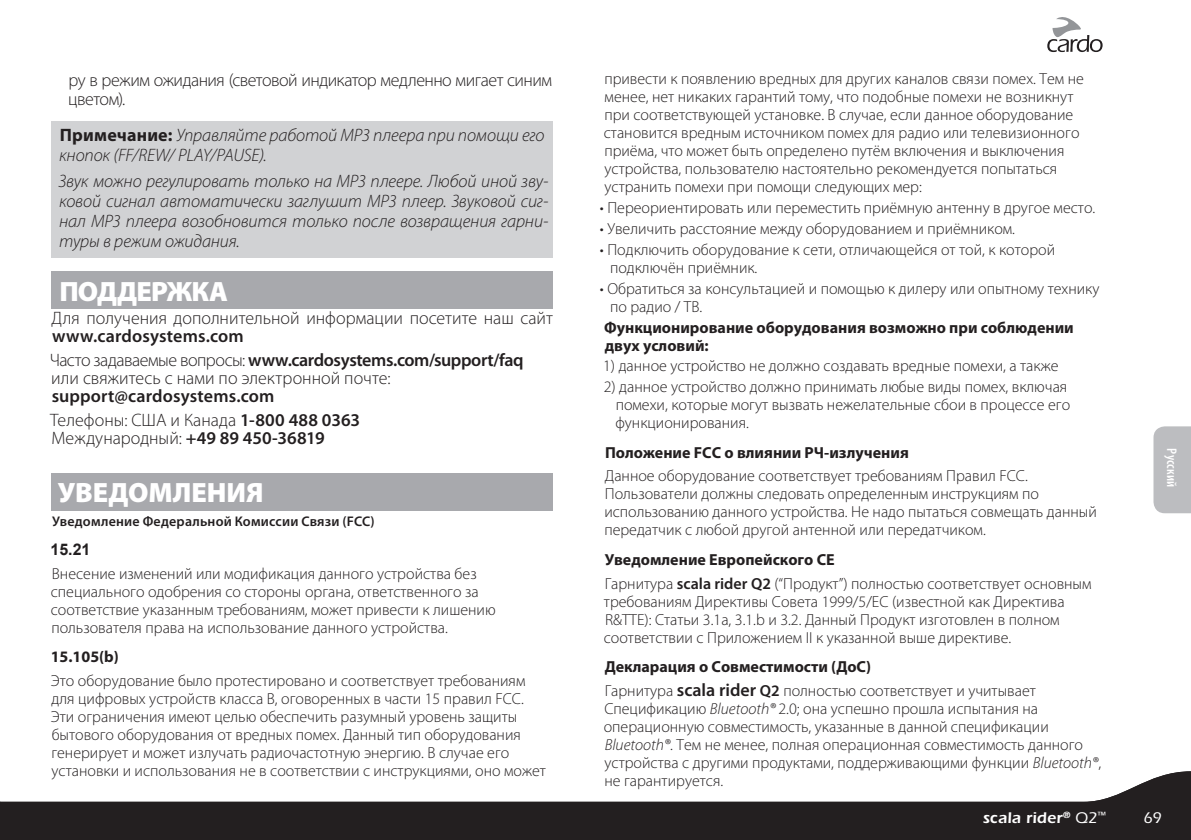
<style>
.page{position:relative;width:1191px;height:840px;background:#fff}
.page>*{position:absolute;margin:0;border:0;box-sizing:border-box;transform-origin:0 0}
._66{font:900 28px "Myriad Pro";color:#fff}
.Intented_Regular_Bod{font:900 28px "Myriad Pro";letter-spacing:-.025em;color:#fff}
.Intented_Regular_Bod-2{font:italic 300 18px/20px "Myriad Pro";letter-spacing:-.005em;color:#231f20}
.Intented_Regular_Bod-3{font:300 18px/18px "Myriad Pro";letter-spacing:-.005em;color:#231f20}
.Intented_Regular_Bod-4{font:300 18px/19px "Myriad Pro";letter-spacing:-.03em;color:#231f20}
.Legal_Boilerplate{font:300 16px/18px "Myriad Pro";color:#231f20}
.Legal_Boilerplate-2{font:700 16px/18px "Myriad Pro";color:#231f20}
.t1{font:600 16px "Itc Eras";letter-spacing:.01em;color:#fff}
.Legal_Boilerplate-3{font:700 16px "Arial";color:#231f20}
.t2{font:500 16px "Itc Eras";color:#fff}
.Intented_Regular_Bod-5{font:600 14px "Myriad Pro";letter-spacing:.015em;color:#231f20}
.t3{font:600 condensed 14px "Myriad Pro";letter-spacing:.02em;color:#fff}
.s1{font-weight:700;font-style:normal}
.s2{font-weight:600}
.s3{font-weight:600;font-size:18px}
.s4{font-style:italic}
.s5{font-weight:500}
</style>
<div class="page">
<svg style="left:1047px;top:17px;width:55px;height:35px"></svg>
<div style="left:1153px;top:426px;width:38px;height:87px;background:#bcbdc0"></div>
<svg style="left:0;top:771px;width:1191px;height:68px;fill:#231f20"></svg>
<div style="left:51px;top:122px;width:502px;height:136px;background:#d1d2d4"></div>
<div style="left:51px;top:271px;width:502px;height:37px;background:#a8a9ad"></div>
<div style="left:51px;top:473px;width:502px;height:37px;background:#a8a9ad"></div>
<p class="Intented_Regular_Bod-4" style="left:68px;top:70px;width:485px">ру в режим ожидания (световой индикатор медленно мигает синим цветом).</p>
<p class="Intented_Regular_Bod-2" style="left:59px;top:125px;width:487px"><span class="s1">Примечание:</span> Управляйте работой МР3 плеера при помощи его кнопок (FF/REW/ PLAY/PAUSE).</p>
<p class="Intented_Regular_Bod-2" style="left:59px;top:170px;width:491px;text-align:justify">Звук можно регулировать только на МР3 плеере. Любой иной зву&shy;ковой сигнал автоматически заглушит МР3 плеер. Звуковой сиг&shy;нал МР3 плеера возобновится только после возвращения гарни&shy;туры в режим ожидания.</p>
<p class="Intented_Regular_Bod" style="left:59px;top:272px;width:170px">ПОДДЕРЖКА</p>
<p class="Intented_Regular_Bod-3" style="left:52px;top:309px;width:503px">Для получения дополнительной информации посетите наш сайт <span class="s2">www.cardosystems.com</span></p>
<p class="Intented_Regular_Bod-3" style="left:50px;top:351px;width:475px">Часто задаваемые вопросы: <span class="s2">www.cardosystems.com/support/faq </span>или свяжитесь с нами по электронной почте: <span class="s2">support@cardosystems.com</span></p>
<p class="Intented_Regular_Bod-3" style="left:50px;top:410px;width:311px">Телефоны: США и Канада <span class="s2">1-800 488 0363<br></span>Международный: <span class="s2">+49 89 450-36819</span></p>
<p class="_66" style="left:58px;top:474px;width:207px">УВЕДОМЛЕНИЯ</p>
<p class="Intented_Regular_Bod-5" style="left:52px;top:512px;width:324px">Уведомление Федеральной Комиссии Связи (FCC)</p>
<p class="Legal_Boilerplate-3" style="left:50px;top:540px;width:42px">15.21</p>
<p class="Legal_Boilerplate" style="left:51px;top:564px;width:446px">Внесение изменений или модификация данного устройства без специального одобрения со стороны органа, ответственного за соответствие указанным требованиям, может привести к лишению пользователя права на использование данного устройства.</p>
<p class="Legal_Boilerplate-2" style="left:51px;top:647px;width:70px">15.105(b)</p>
<p class="Legal_Boilerplate" style="left:51px;top:671px;width:496px">Это оборудование было протестировано и соответствует требованиям для цифровых устройств класса В, оговоренных в части 15 правил FCC.<br>Эти ограничения имеют целью обеспечить разумный уровень защиты бытового оборудования от вредных помех. Данный тип оборудования генерирует и может излучать радиочастотную энергию. В случае его установки и использования не в соответствии с инструкциями, оно может</p>
<p class="Legal_Boilerplate" style="left:604px;top:70px;width:481px">привести к появлению вредных для других каналов связи помех. Тем не менее, нет никаких гарантий тому, что подобные помехи не возникнут при соответствующей установке. В случае, если данное оборудование становится вредным источником помех для радио или телевизионного приёма, что может быть определено путём включения и выключения устройства, пользователю настоятельно рекомендуется попытаться устранить помехи при помощи следующих мер:</p>
<p class="Legal_Boilerplate" style="left:600px;top:198px;width:497px">• Переориентировать или переместить приёмную антенну в другое место.</p>
<p class="Legal_Boilerplate" style="left:600px;top:219px;width:417px">• Увеличить расстояние между оборудованием и приёмником.</p>
<p class="Legal_Boilerplate" style="left:610px;top:240px;width:447px;text-indent:-10px">• Подключить оборудование к сети, отличающейся от той, к которой подключён приёмник.</p>
<p class="Legal_Boilerplate" style="left:610px;top:279px;width:491px;text-indent:-10px">• Обратиться за консультацией и помощью к дилеру или опытному технику по радио / ТВ.</p>
<p class="Legal_Boilerplate-2" style="left:604px;top:317px;width:471px">Функционирование оборудования возможно при соблюдении двух условий:</p>
<p class="Legal_Boilerplate" style="left:603px;top:357px;width:457px">1) данное устройство не должно создавать вредные помехи, а также</p>
<p class="Legal_Boilerplate" style="left:615px;top:377px;width:456px;text-indent:-12px">2) данное устройство должно принимать любые виды помех, включая помехи, которые могут вызвать нежелательные сбои в процессе его функционирования.</p>
<p class="Legal_Boilerplate-2" style="left:605px;top:442px;width:305px">Положение FCC о влиянии РЧ-излучения</p>
<p class="Legal_Boilerplate" style="left:604px;top:466px;width:494px">Данное оборудование соответствует требованиям Правил FCC.<br>Пользователи должны следовать определенным инструкциям по использованию данного устройства. Не надо пытаться совмещать данный передатчик с любой другой антенной или передатчиком.</p>
<p class="Legal_Boilerplate-2" style="left:604px;top:549px;width:232px">Уведомление Европейского СЕ</p>
<p class="Legal_Boilerplate" style="left:604px;top:573px;width:489px">Гарнитура <span class="s2">scala rider Q2</span> (“Продукт”) полностью соответствует основным требованиям Директивы Совета 1999/5/EC (известной как Директива R&amp;TTE): Статьи 3.1a, 3.1.b и 3.2. Данный Продукт изготовлен в полном соответствии с Приложением II к указанной выше директиве.</p>
<p class="Legal_Boilerplate-2" style="left:605px;top:656px;width:268px">Декларация о Совместимости (ДоС)</p>
<p class="Legal_Boilerplate" style="left:604px;top:680px;width:499px">Гарнитура <span class="s3">scala rider</span> <span class="s2">Q2</span> полностью соответствует и учитывает Спецификацию <span class="s4">Bluetooth®</span> 2.0; она успешно прошла испытания на операционную совместимость, указанные в данной спецификации <span class="s4">Bluetooth®</span>. Тем не менее, полная операционная совместимость данного устройства с другими продуктами, поддерживающими функции <span class="s4">Bluetooth®</span>, не гарантируется.</p>
<p class="t1" style="left:982px;top:808px;width:125px">scala rider<sup>®</sup> <span class="s5">Q2</span><sup>™</sup></p>
<p class="t2" style="left:1143px;top:807px;width:20px">69</p>
<p class="t3" style="left:1180px;top:448px;width:41px;rotate:90deg">Русский</p>
<p class="t2" style="left:1075px;top:808px;width:23px">FM</p>
</div>
